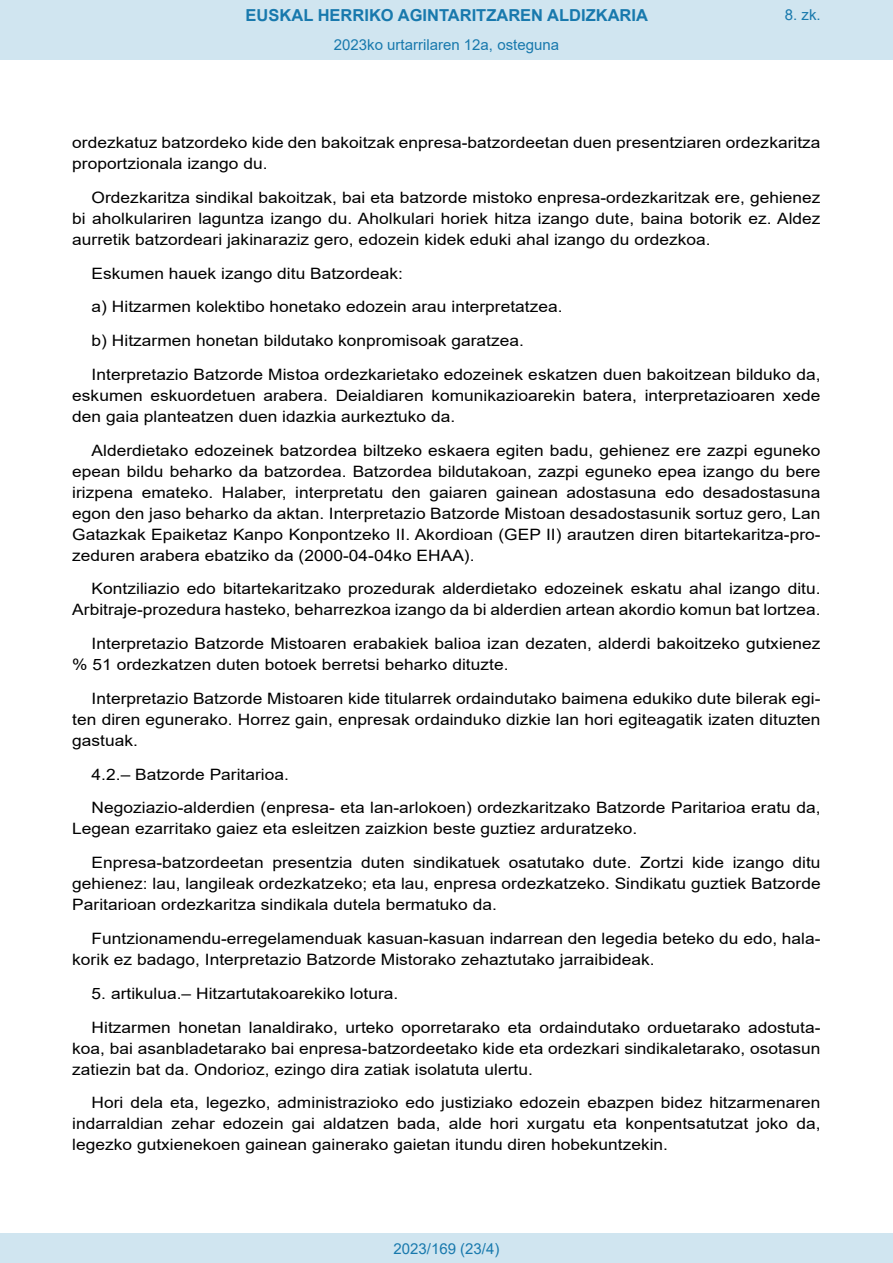
<style>
.page{position:relative;width:893px;height:1263px;background:#fff}
.page>*{position:absolute;margin:0;border:0;box-sizing:border-box;transform-origin:0 0}
.t1{font:700 16.5px "Arial";color:#1879ad}
.BOPVDetalle{font:15.6px/21px "Arial";color:#000;text-align:justify;scale:1.11 1}
.Paginacion_Centro{font:15px "Arial";color:#1879ad}
</style>
<div class="page">
<div style="left:0;top:0;width:893px;height:60px;background:#d0e5f0"></div>
<div style="left:0;top:1233px;width:893px;height:30px;background:#d0e5f0"></div>
<p class="t1" style="left:246px;top:3px;width:404px">EUSKAL HERRIKO AGINTARITZAREN ALDIZKARIA</p>
<p class="Paginacion_Centro" style="left:334px;top:35px;width:227px">2023ko urtarrilaren 12a, osteguna</p>
<p class="Paginacion_Centro" style="left:785px;top:5px;width:37px">8. zk.</p>
<p class="BOPVDetalle" style="left:72px;top:132px;width:676px">ordezkatuz batzordeko kide den bakoitzak enpresa-batzordeetan duen presentziaren ordezkaritza proportzionala izango du.</p>
<p class="BOPVDetalle" style="left:72px;top:187px;width:676px;text-indent:19px">Ordezkaritza sindikal bakoitzak, bai eta batzorde mistoko enpresa-ordezkaritzak ere, gehienez bi aholkulariren laguntza izango du. Aholkulari horiek hitza izango dute, baina botorik ez. Aldez aurretik batzordeari jakinaraziz gero, edozein kidek eduki ahal izango du ordezkoa.</p>
<p class="BOPVDetalle" style="left:92px;top:263px;width:282px">Eskumen hauek izango ditu Batzordeak:</p>
<p class="BOPVDetalle" style="left:92px;top:296px;width:426px">a) Hitzarmen kolektibo honetako edozein arau interpretatzea.</p>
<p class="BOPVDetalle" style="left:92px;top:330px;width:391px">b) Hitzarmen honetan bildutako konpromisoak garatzea.</p>
<p class="BOPVDetalle" style="left:72px;top:364px;width:676px;text-indent:19px">Interpretazio Batzorde Mistoa ordezkarietako edozeinek eskatzen duen bakoitzean bilduko da, eskumen eskuordetuen arabera. Deialdiaren komunikazioarekin batera, interpretazioaren xede den gaia planteatzen duen idazkia aurkeztuko da.</p>
<p class="BOPVDetalle" style="left:72px;top:440px;width:676px;text-indent:19px">Alderdietako edozeinek batzordea biltzeko eskaera egiten badu, gehienez ere zazpi eguneko epean bildu beharko da batzordea. Batzordea bildutakoan, zazpi eguneko epea izango du bere irizpena emateko. Halaber, interpretatu den gaiaren gainean adostasuna edo desadostasuna egon den jaso beharko da aktan. Interpretazio Batzorde Mistoan desadostasunik sortuz gero, Lan Gatazkak Epaiketaz Kanpo Konpontzeko II. Akordioan (GEP II) arautzen diren bitartekaritza-pro&shy;zeduren arabera ebatziko da (2000-04-04ko EHAA).</p>
<p class="BOPVDetalle" style="left:72px;top:578px;width:676px;text-align:right">Kontziliazio edo bitartekaritzako prozedurak alderdietako edozeinek eskatu ahal izango ditu.<br>Arbitraje-prozedura hasteko, beharrezkoa izango da bi alderdien artean akordio komun bat lortzea.</p>
<p class="BOPVDetalle" style="left:72px;top:633px;width:676px;text-indent:19px">Interpretazio Batzorde Mistoaren erabakiek balioa izan dezaten, alderdi bakoitzeko gutxienez % 51 ordezkatzen duten botoek berretsi beharko dituzte.</p>
<p class="BOPVDetalle" style="left:72px;top:688px;width:676px;text-indent:19px">Interpretazio Batzorde Mistoaren kide titularrek ordaindutako baimena edukiko dute bilerak egi&shy;ten diren egunerako. Horrez gain, enpresak ordainduko dizkie lan hori egiteagatik izaten dituzten gastuak.</p>
<p class="BOPVDetalle" style="left:92px;top:764px;width:179px">4.2.– Batzorde Paritarioa.</p>
<p class="BOPVDetalle" style="left:72px;top:797px;width:676px;text-indent:19px">Negoziazio-alderdien (enpresa- eta lan-arlokoen) ordezkaritzako Batzorde Paritarioa eratu da,<br>Legean ezarritako gaiez eta esleitzen zaizkion beste guztiez arduratzeko.</p>
<p class="BOPVDetalle" style="left:72px;top:852px;width:676px;text-indent:19px">Enpresa-batzordeetan presentzia duten sindikatuek osatutako dute. Zortzi kide izango ditu gehienez: lau, langileak ordezkatzeko; eta lau, enpresa ordezkatzeko. Sindikatu guztiek Batzorde Paritarioan ordezkaritza sindikala dutela bermatuko da.</p>
<p class="BOPVDetalle" style="left:72px;top:928px;width:676px;text-indent:19px">Funtzionamendu-erregelamenduak kasuan-kasuan indarrean den legedia beteko du edo, hala&shy;korik ez badago, Interpretazio Batzorde Mistorako zehaztutako jarraibideak.</p>
<p class="BOPVDetalle" style="left:92px;top:983px;width:278px">5. artikulua.– Hitzartutakoarekiko lotura.</p>
<p class="BOPVDetalle" style="left:72px;top:1016px;width:676px;text-indent:19px">Hitzarmen honetan lanaldirako, urteko oporretarako eta ordaindutako orduetarako adostuta&shy;koa, bai asanbladetarako bai enpresa-batzordeetako kide eta ordezkari sindikaletarako, osotasun zatiezin bat da. Ondorioz, ezingo dira zatiak isolatuta ulertu.</p>
<p class="BOPVDetalle" style="left:72px;top:1092px;width:676px;text-indent:19px">Hori dela eta, legezko, administrazioko edo justiziako edozein ebazpen bidez hitzarmenaren indarraldian zehar edozein gai aldatzen bada, alde hori xurgatu eta konpentsatutzat joko da, legezko gutxienekoen gainean gainerako gaietan itundu diren hobekuntzekin.</p>
<p class="Paginacion_Centro" style="left:393px;top:1238px;width:107px">2023/169 (23/4)</p>
</div>
